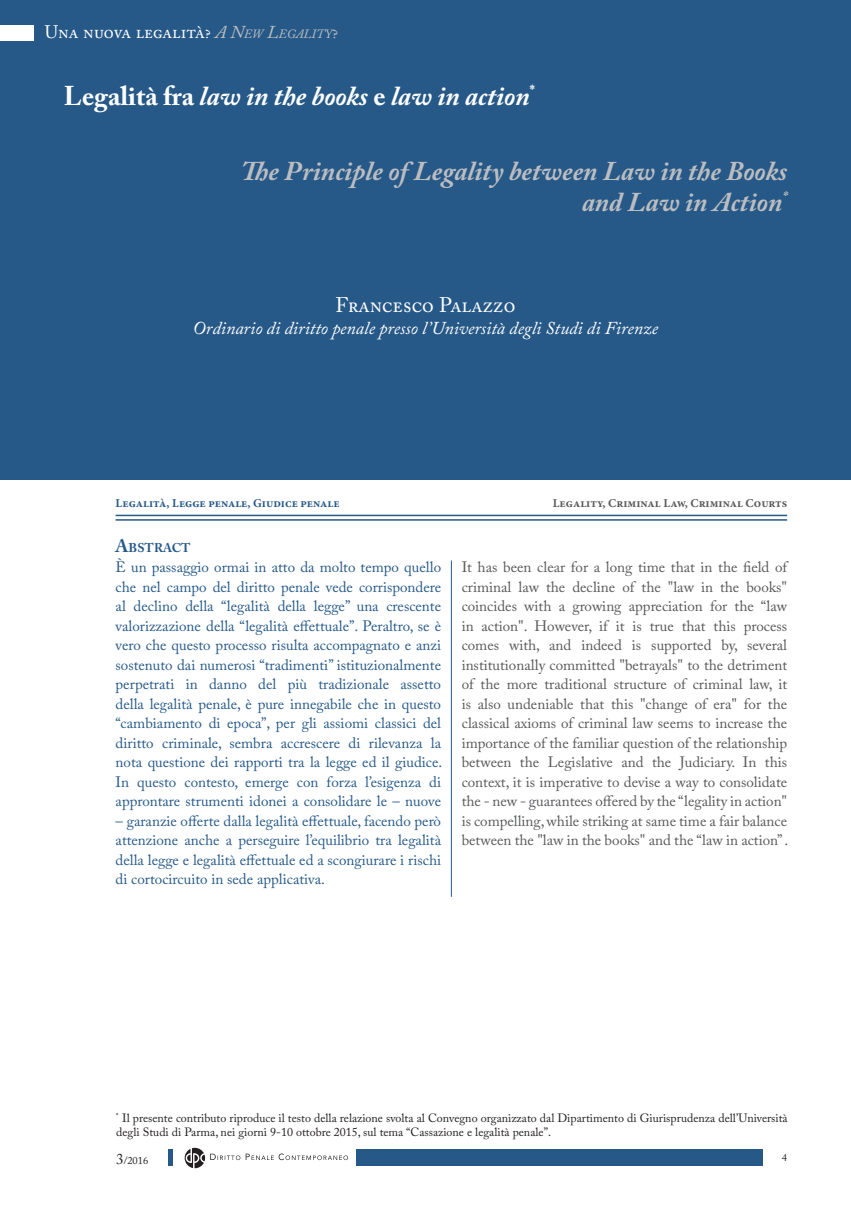
<style>
.page{position:relative;width:851px;height:1221px;background:#fff}
.page>*{position:absolute;margin:0;border:0;box-sizing:border-box;transform-origin:0 0}
.titolo_articolo_ENG{font:italic 700 27px "Adobe Caslon Pro";color:#bcbdc0}
.titolo_articolo_ITA{font:italic 700 27px "Adobe Caslon Pro";color:#fff}
.Autore_articolo{font:21px "Adobe Caslon Pro";color:#fff}
.Autore_articolo-2{font:italic 18px "Adobe Caslon Pro";color:#fff}
.t1{font:18px "Adobe Caslon Pro";color:#fff}
.AbstractITA{font:15px/19.5px "Adobe Caslon Pro";color:#265988;text-align:justify}
.AbstractENG{font:15px/19.5px "Adobe Caslon Pro";color:#57585a;text-align:justify}
.AbstractITA-2{font:700 12.6px "Adobe Caslon Pro";color:#265988}
.note{font:12px/14.4px "Adobe Caslon Pro";color:#231f20}
.t2{font:700 12px "Minion Pro";color:#57585a}
.t3{font:700 12px "Minion Pro";color:#265988}
.t4{font:10.5px "Adobe Caslon Pro";color:#231f20}
.s1{font-style:italic;color:#bcbdc0}
.s2{font-style:italic;font-size:12.6px;color:#bcbdc0}
.s3{color:#bcbdc0}
.s4{font-style:normal}
.s5{font-size:18px}
.s6{font-size:15px}
</style>
<div class="page">
<div style="left:168px;top:1149px;width:5px;height:17px;background:#265988"></div>
<div style="left:356px;top:1149px;width:407px;height:17px;background:#265988"></div>
<svg style="left:185px;top:1147px;width:163px;height:21px"></svg>
<div style="left:0;top:0;width:850px;height:479px;background:#265988"></div>
<div style="left:0;top:25px;width:33px;height:15px;background:#fff"></div>
<hr style="left:116px;top:514px;width:671px;height:2px;background:#265988">
<hr style="left:116px;top:519px;width:671px;height:1px;background:#265988">
<hr style="left:451px;top:560px;width:1px;height:336px;background:#265988">
<p class="t1" style="left:45px;top:21px;width:295px">Una nuova legalità? <span class="s1">A N</span><span class="s2">EW</span> <span class="s1">L</span><span class="s2">EGALITY</span><span class="s3">?</span></p>
<p class="titolo_articolo_ITA" style="left:64px;top:80px;width:472px"><span class="s4">Legalità fra</span> law in the books <span class="s4">e</span> law in action<sup>*</sup></p>
<p class="titolo_articolo_ENG" style="left:241px;top:154px;width:547px">The Principle of Legality between Law in the Books</p>
<p class="titolo_articolo_ENG" style="left:582px;top:186px;width:206px">and Law in Action<sup>*</sup></p>
<p class="Autore_articolo" style="left:335px;top:292px;width:181px">Francesco Palazzo</p>
<p class="Autore_articolo-2" style="left:193px;top:317px;width:466px">Ordinario di diritto penale presso l’Università degli Studi di Firenze</p>
<p class="t3" style="left:116px;top:494px;width:225px">Legalità, Legge penale, Giudice penale</p>
<p class="t2" style="left:552px;top:494px;width:236px">Legality, Criminal Law, Criminal Courts</p>
<p class="AbstractITA-2" style="left:116px;top:540px;width:76px"><span class="s5">A</span>BSTRACT</p>
<p class="AbstractITA" style="left:116px;top:557px;width:328px">È un passaggio ormai in atto da molto tempo quello che nel campo del diritto penale vede corrispondere al declino della “legalità della legge” una crescente valorizzazione della “legalità effettuale”. Peraltro, se è vero che questo processo risulta accompagnato e anzi sostenuto dai numerosi “tradimenti” istituzionalmente perpetrati in danno del più tradizionale assetto della legalità penale, è pure innegabile che in questo “cambiamento di epoca”, per gli assiomi classici del diritto criminale, sembra accrescere di rilevanza la nota questione dei rapporti tra la legge ed il giudice.<br>In questo contesto, emerge con forza l’esigenza di approntare strumenti idonei a consolidare le – nuove</p>
<p class="AbstractITA" style="left:116px;top:810px;width:327px">– garanzie offerte dalla legalità effettuale, facendo però attenzione anche a perseguire l’equilibrio tra legalità della legge e legalità effettuale ed a scongiurare i rischi di cortocircuito in sede applicativa.</p>
<p class="AbstractENG" style="left:461px;top:557px;width:328px">It has been clear for a long time that in the field of criminal law the decline of the "law in the books" coincides with a growing appreciation for the “law in action". However, if it is true that this process comes with, and indeed is supported by, several institutionally committed "betrayals" to the detriment of the more traditional structure of criminal law, it is also undeniable that this "change of era" for the classical axioms of criminal law seems to increase the importance of the familiar question of the relationship between the Legislative and the Judiciary. In this context, it is imperative to devise a way to consolidate the - new - guarantees offered by the “legality in action" is compelling, while striking at same time a fair balance between the "law in the books" and the “law in action” .</p>
<p class="note" style="left:116px;top:1110px;width:673px"><sup>*</sup> Il presente contributo riproduce il testo della relazione svolta al Convegno organizzato dal Dipartimento di Giurisprudenza dell’Università degli Studi di Parma, nei giorni 9-10 ottobre 2015, sul tema “Cassazione e legalità penale”.</p>
<p class="t4" style="left:116px;top:1153px;width:34px"><span class="s6">3</span>/2016</p>
<p class="t4" style="left:781px;top:1150px;width:7px">4</p>
</div>
